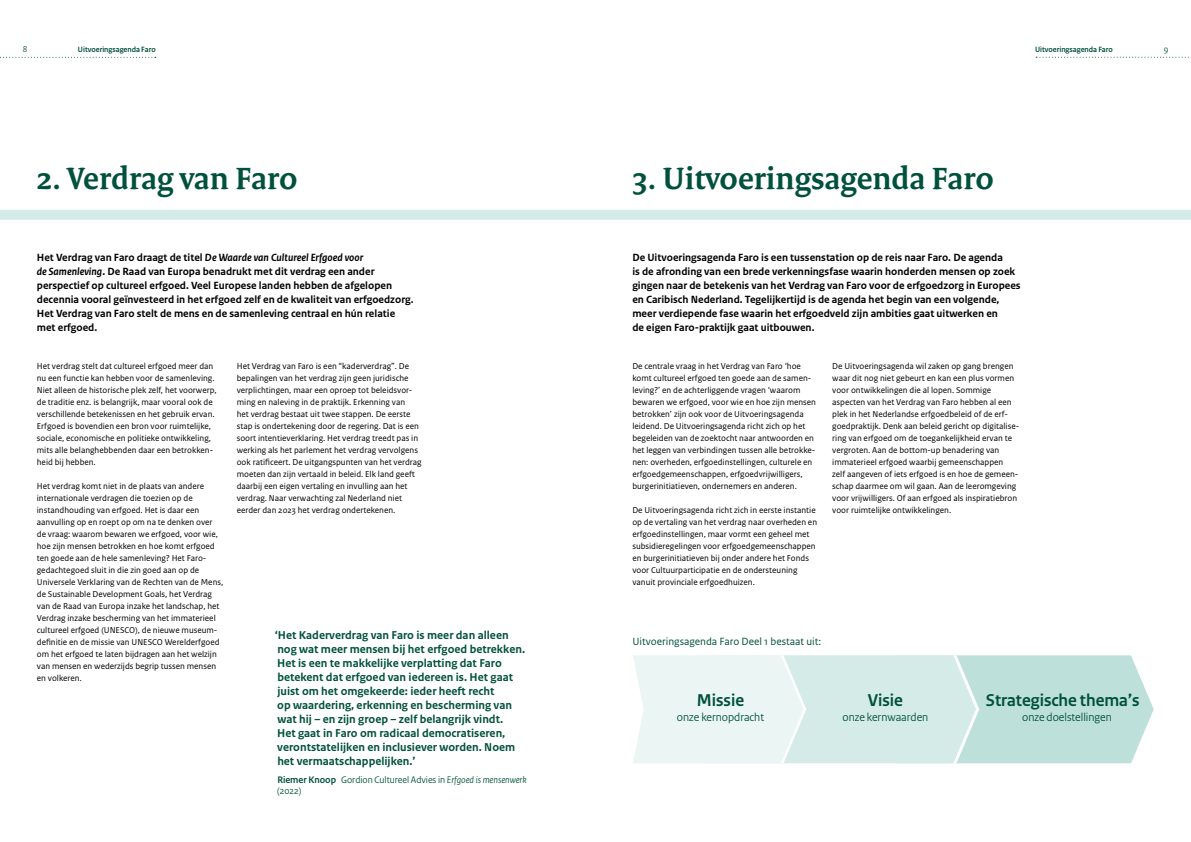
<style>
.page{position:relative;width:1191px;height:842px;background:#fff}
.page>*{position:absolute;margin:0;border:0;box-sizing:border-box;transform-origin:0 0}
._00_Titel_faro{font:700 33px "Rijksoverheid Serif";color:#00513c}
._00_Broodtekst_Sans{font:700 18px "Rijksoverheid Sans Heading";color:#00513c}
._02_Quote_thema_dbru{font:700 12px/14px "Rijksoverheid Sans Text";color:#00513c}
._00_Broodtekst_Sans-2{font:12px "Rijksoverheid Sans Heading";color:#00513c}
._01_intro_broodtekst{font:700 11px/14px "Rijksoverheid Sans Text";color:#000}
._00_Broodtekst_Sans-3{font:11px "Rijksoverheid Sans Text";color:#00513c}
._00_MetaQuote_wit{font:10px/11px "Rijksoverheid Sans Heading";color:#00513c}
._00_Broodtekst_Sans-4{font:9px/12px "Rijksoverheid Sans Text";color:#000}
.t1{font:9px "Rijksoverheid Sans Heading";color:#00513c}
.t2{font:700 8px "Rijksoverheid Sans Heading";color:#00513c}
.s1{font-style:italic}
.s2{font-weight:700}
</style>
<div class="page">
<svg style="left:1036px;top:57px;width:155px;height:1px"></svg>
<svg style="left:0;top:57px;width:156px;height:1px"></svg>
<svg style="left:633px;top:655px;width:521px;height:108px;background:#d5ebe7"></svg>
<div style="left:0;top:210px;width:1191px;height:10px;background:#d5ebe7"></div>
<p class="t1" style="left:23px;top:44px;width:6px">8</p>
<p class="t2" style="left:78px;top:45px;width:79px">Uitvoeringsagenda Faro</p>
<p class="t2" style="left:1035px;top:45px;width:79px">Uitvoeringsagenda Faro</p>
<p class="t1" style="left:1163px;top:44px;width:6px">9</p>
<h1 class="_00_Titel_faro" style="left:37px;top:158px;width:262px">2. Verdrag van Faro</h1>
<p class="_01_intro_broodtekst" style="left:37px;top:251px;width:378px">Het Verdrag van Faro draagt de titel <span class="s1">De Waarde van Cultureel Erfgoed voor<br>de Samenleving</span>. De Raad van Europa benadrukt met dit verdrag een ander perspectief op cultureel erfgoed. Veel Europese landen hebben de afgelopen decennia vooral geïnvesteerd in het erfgoed zelf en de kwaliteit van erfgoedzorg.<br>Het Verdrag van Faro stelt de mens en de samenleving centraal en hún relatie met erfgoed.</p>
<p class="_00_Broodtekst_Sans-4" style="left:37px;top:360px;width:181px">Het verdrag stelt dat cultureel erfgoed meer dan nu een functie kan hebben voor de samenleving.<br>Niet alleen de historische plek zelf, het voorwerp, de traditie enz. is belangrijk, maar vooral ook de verschillende betekenissen en het gebruik ervan.<br>Erfgoed is bovendien een bron voor ruimtelijke, sociale, economische en politieke ontwikkeling, mits alle belanghebbenden daar een betrokken&shy;heid bij hebben.</p>
<p class="_00_Broodtekst_Sans-4" style="left:37px;top:480px;width:188px">Het verdrag komt niet in de plaats van andere internationale verdragen die toezien op de instandhouding van erfgoed. Het is daar een aanvulling op en roept op om na te denken over de vraag: waarom bewaren we erfgoed, voor wie, hoe zijn mensen betrokken en hoe komt erfgoed ten goede aan de hele samenleving? Het Faro&shy;gedachtegoed sluit in die zin goed aan op de Universele Verklaring van de Rechten van de Mens, de Sustainable Development Goals, het Verdrag van de Raad van Europa inzake het landschap, het Verdrag inzake bescherming van het immaterieel cultureel erfgoed (UNESCO), de nieuwe museum&shy;definitie en de missie van UNESCO Werelderfgoed om het erfgoed te laten bijdragen aan het welzijn van mensen en wederzijds begrip tussen mensen en volkeren.</p>
<p class="_00_Broodtekst_Sans-4" style="left:237px;top:360px;width:186px">Het Verdrag van Faro is een “kaderverdrag”. De bepalingen van het verdrag zijn geen juridische verplichtingen, maar een oproep tot beleidsvor&shy;ming en naleving in de praktijk. Erkenning van<br>het verdrag bestaat uit twee stappen. De eerste stap is ondertekening door de regering. Dat is een soort intentieverklaring. Het verdrag treedt pas in werking als het parlement het verdrag vervolgens ook ratificeert. De uitgangspunten van het verdrag moeten dan zijn vertaald in beleid. Elk land geeft daarbij een eigen vertaling en invulling aan het verdrag. Naar verwachting zal Nederland niet eerder dan 2023 het verdrag ondertekenen.</p>
<p class="_02_Quote_thema_dbru" style="left:275px;top:628px;width:252px">‘Het Kaderverdrag van Faro is meer dan alleen nog wat meer mensen bij het erfgoed betrekken.<br>Het is een te makkelijke verplatting dat Faro betekent dat erfgoed van iedereen is. Het gaat juist om het omgekeerde: ieder heeft recht<br>op waardering, erkenning en bescherming van wat hij – en zijn groep – zelf belangrijk vindt.<br>Het gaat in Faro om radicaal democratiseren, verontstatelijken en inclusiever worden. Noem het vermaatschappelijken.’</p>
<h6 class="_00_MetaQuote_wit" style="left:277px;top:774px;width:251px"><span class="s2">Riemer Knoop</span> Gordion Cultureel Advies in <span class="s1">Erfgoed is mensenwerk </span>(2022)</h6>
<h1 class="_00_Titel_faro" style="left:632px;top:158px;width:363px">3. Uitvoeringsagenda Faro</h1>
<p class="_01_intro_broodtekst" style="left:632px;top:251px;width:390px">De Uitvoeringsagenda Faro is een tussenstation op de reis naar Faro. De agenda<br>is de afronding van een brede verkenningsfase waarin honderden mensen op zoek gingen naar de betekenis van het Verdrag van Faro voor de erfgoedzorg in Europees en Caribisch Nederland. Tegelijkertijd is de agenda het begin van een volgende, meer verdiepende fase waarin het erfgoedveld zijn ambities gaat uitwerken en<br>de eigen Faro-praktijk gaat uitbouwen.</p>
<p class="_00_Broodtekst_Sans-4" style="left:632px;top:360px;width:185px">De centrale vraag in het Verdrag van Faro ‘hoe komt cultureel erfgoed ten goede aan de samen&shy;leving?’ en de achterliggende vragen ‘waarom bewaren we erfgoed, voor wie en hoe zijn mensen betrokken’ zijn ook voor de Uitvoeringsagenda leidend. De Uitvoeringsagenda richt zich op het begeleiden van de zoektocht naar antwoorden en het leggen van verbindingen tussen alle betrokke&shy;nen: overheden, erfgoedinstellingen, culturele en erfgoedgemeenschappen, erfgoedvrijwilligers, burgerinitiatieven, ondernemers en anderen.</p>
<p class="_00_Broodtekst_Sans-4" style="left:632px;top:504px;width:186px">De Uitvoeringsagenda richt zich in eerste instantie op de vertaling van het verdrag naar overheden en erfgoedinstellingen, maar vormt een geheel met subsidieregelingen voor erfgoedgemeenschappen en burgerinitiatieven bij onder andere het Fonds voor Cultuurparticipatie en de ondersteuning vanuit provinciale erfgoedhuizen.</p>
<p class="_00_Broodtekst_Sans-4" style="left:832px;top:360px;width:188px">De Uitvoeringsagenda wil zaken op gang brengen waar dit nog niet gebeurt en kan een plus vormen voor ontwikkelingen die al lopen. Sommige aspecten van het Verdrag van Faro hebben al een plek in het Nederlandse erfgoedbeleid of de erf&shy;goedpraktijk. Denk aan beleid gericht op digitalise&shy;ring van erfgoed om de toegankelijkheid ervan te vergroten. Aan de bottom-up benadering van immaterieel erfgoed waarbij gemeenschappen<br>zelf aangeven of iets erfgoed is en hoe de gemeen&shy;schap daarmee om wil gaan. Aan de leeromgeving voor vrijwilligers. Of aan erfgoed als inspiratiebron voor ruimtelijke ontwikkelingen.</p>
<p class="_00_Broodtekst_Sans-3" style="left:632px;top:635px;width:190px">Uitvoeringsagenda Faro Deel 1 bestaat uit:</p>
<p class="_00_Broodtekst_Sans" style="left:697px;top:690px;width:49px">Missie</p>
<p class="_00_Broodtekst_Sans-2" style="left:677px;top:710px;width:89px">onze kernopdracht</p>
<p class="_00_Broodtekst_Sans" style="left:868px;top:690px;width:37px">Visie</p>
<p class="_00_Broodtekst_Sans-2" style="left:842px;top:710px;width:87px">onze kernwaarden</p>
<p class="_00_Broodtekst_Sans" style="left:986px;top:690px;width:155px">Strategische thema’s</p>
<p class="_00_Broodtekst_Sans-2" style="left:1022px;top:710px;width:91px">onze doelstellingen</p>
</div>
